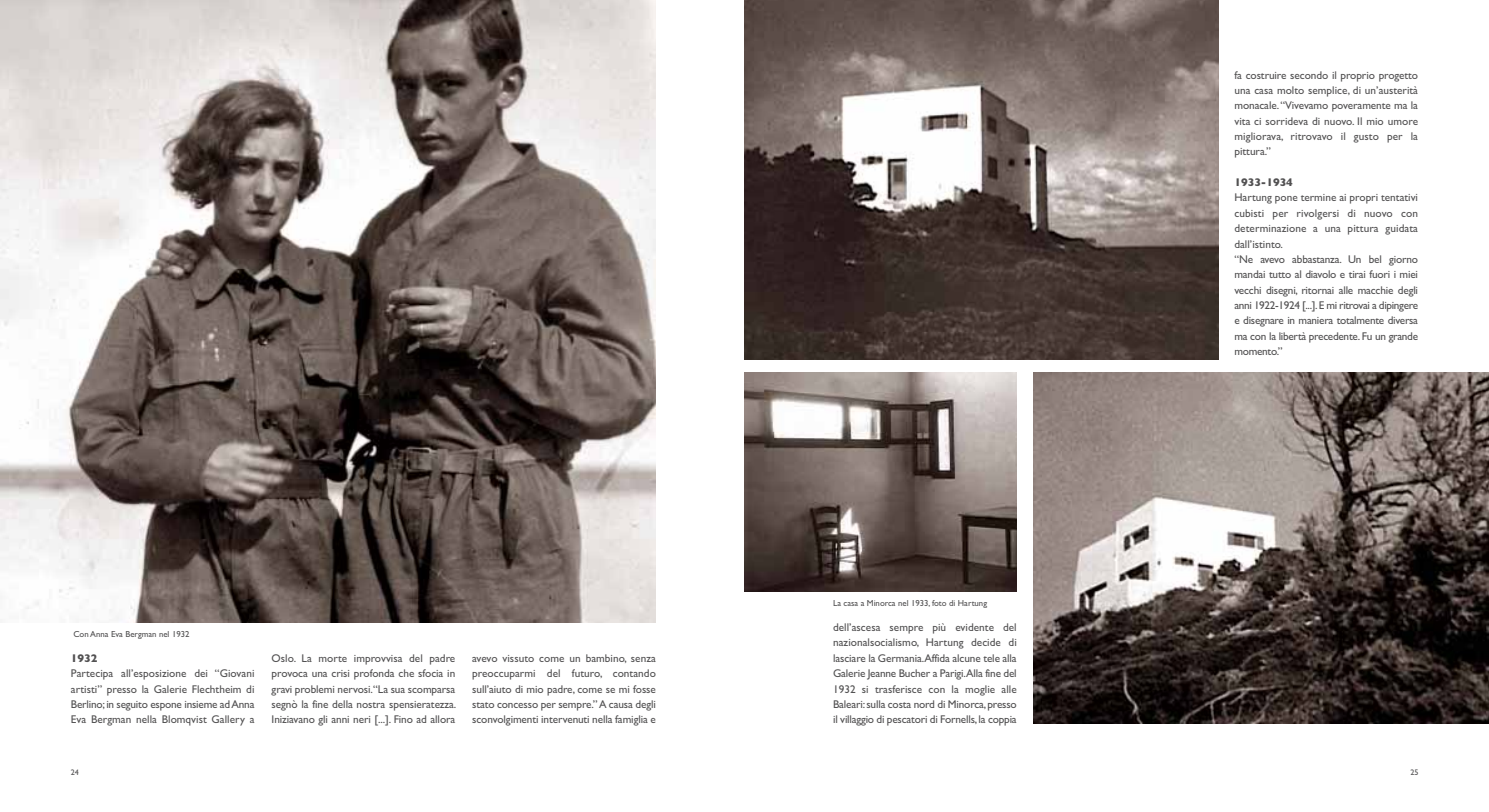
<style>
.page{position:relative;width:1489px;height:812px;background:#fff}
.page>*{position:absolute;margin:0;border:0;box-sizing:border-box;transform-origin:0 0}
.t1{font:11.25px/15.4px "Gill Sans";letter-spacing:-.015em;color:#525152;text-align:justify}
.t2{font:700 11.25px "Gill Sans";letter-spacing:-.005em;color:#525152}
.t3{font:8.75px "Gill Sans";color:#525152}
.t4{font:8.12px "Gill Sans";color:#525152}
</style>
<div class="page">
<img style="left:744px;top:0;width:473px;height:359px">
<img style="left:1033px;top:372px;width:455px;height:351px">
<img style="left:744px;top:372px;width:272px;height:219px">
<img style="left:0;top:0;width:656px;height:622px">
<p class="t3" style="left:73px;top:631px;width:118px">Con Anna Eva Bergman nel 1932</p>
<p class="t2" style="left:71px;top:654px;width:28px">1932</p>
<p class="t1" style="left:71px;top:667px;width:185px">Partecipa all’esposizione dei “Giovani artisti” presso la Galerie Flechtheim di Berlino; in seguito espone insieme ad Anna Eva Bergman nella Blomqvist Gallery a</p>
<p class="t1" style="left:272px;top:651px;width:186px">Oslo. La morte improvvisa del padre provoca una crisi profonda che sfocia in gravi problemi nervosi.“La sua scomparsa segnò la fine della nostra spensieratezza.<br>Iniziavano gli anni neri [...]. Fino ad allora</p>
<p class="t1" style="left:472px;top:651px;width:185px">avevo vissuto come un bambino, senza preoccuparmi del futuro, contando sull’aiuto di mio padre, come se mi fosse stato concesso per sempre.” A causa degli sconvolgimenti intervenuti nella famiglia e</p>
<p class="t3" style="left:833px;top:599px;width:155px">La casa a Minorca nel 1933, foto di Hartung</p>
<p class="t1" style="left:833px;top:620px;width:185px">dell’ascesa sempre più evidente del nazionalsocialismo, Hartung decide di lasciare la Germania.Affida alcune tele alla Galerie Jeanne Bucher a Parigi.Alla fine del 1932 si trasferisce con la moglie alle Baleari: sulla costa nord di Minorca, presso il villaggio di pescatori di Fornells, la coppia</p>
<p class="t1" style="left:1234px;top:68px;width:185px">fa costruire secondo il proprio progetto una casa molto semplice, di un’austerità monacale. “Vivevamo poveramente ma la vita ci sorrideva di nuovo. Il mio umore migliorava, ritrovavo il gusto per la pittura.”</p>
<p class="t2" style="left:1234px;top:178px;width:60px">1933-1934</p>
<p class="t1" style="left:1234px;top:191px;width:185px;text-align:left">Hartung pone termine ai propri tentativi cubisti per rivolgersi di nuovo con determinazione a una pittura guidata dall’istinto.<br>“Ne avevo abbastanza. Un bel giorno mandai tutto al diavolo e tirai fuori i miei vecchi disegni, ritornai alle macchie degli anni 1922-1924 [...]. E mi ritrovai a dipingere e disegnare in maniera totalmente diversa ma con la libertà precedente. Fu un grande momento.”</p>
<p class="t4" style="left:71px;top:769px;width:10px">24</p>
<p class="t4" style="left:1410px;top:769px;width:10px">25</p>
</div>
